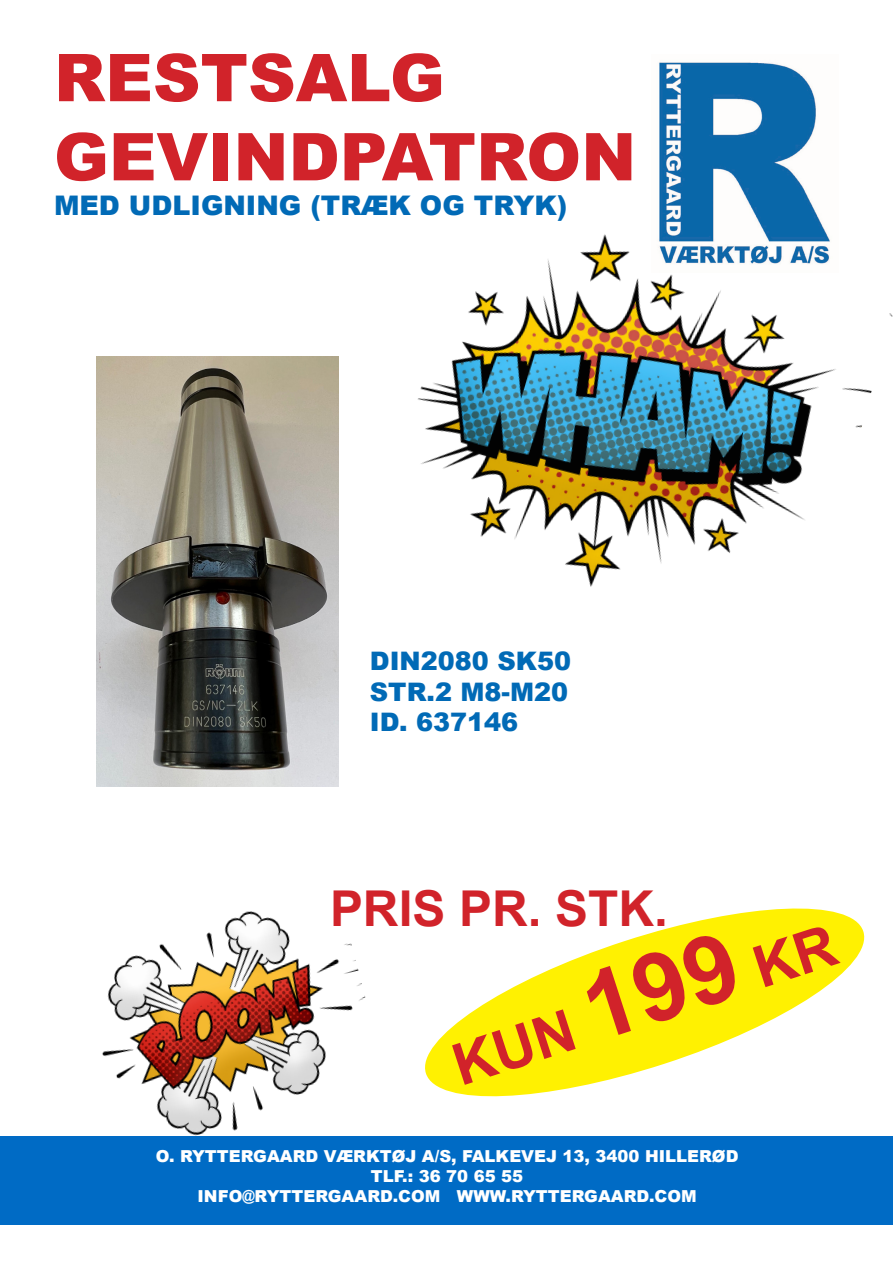
<style>
.page{position:relative;width:893px;height:1263px;background:#fff}
.page>*{position:absolute;margin:0;border:0;box-sizing:border-box;transform-origin:0 0}
.t1{font:900 66px "Arial";color:#d1232a}
.t2{font:700 57.9px "Arial";color:#d1232a}
.t3{font:700 49.5px "Arial";color:#d1232a}
.t4{font:900 27px "Arial";color:#016ab6}
.t5{font:900 25.5px/30.6px "Arial";color:#016ab6}
.t6{font:900 16.5px "Arial";color:#fff}
.s1{font-size:94.95px}
</style>
<div class="page">
<img style="left:96px;top:356px;width:242px;height:430px">
<img style="left:659px;top:62px;width:157px;height:114px">
<div style="left:0;top:1136px;width:893px;height:89px;background:#006bc5"></div>
<svg style="left:425px;top:908px;width:440px;height:189px;fill:#fff101"></svg>
<img style="left:417px;top:176px;width:476px;height:411px">
<img style="left:102px;top:911px;width:264px;height:225px">
<p class="t1" style="left:54px;top:30px;width:392px">RESTSALG</p>
<p class="t1" style="left:54px;top:109px;width:584px">GEVINDPATRON</p>
<p class="t4" style="left:54px;top:186px;width:515px">MED UDLIGNING (TRÆK OG TRYK)</p>
<p class="t5" style="left:370px;top:645px;width:203px">DIN2080 SK50<br>STR.2 M8-M20</p>
<p class="t5" style="left:370px;top:706px;width:150px">ID. 637146</p>
<p class="t3" style="left:330px;top:874px;width:339px">PRIS PR. STK.</p>
<p class="t2" style="left:442px;top:1028px;width:401px;rotate:-18deg">KUN <span class="s1">199</span> KR</p>
<p class="t6" style="left:156px;top:1144px;width:584px">O. RYTTERGAARD VÆRKTØJ A/S, FALKEVEJ 13, 3400 HILLERØD</p>
<p class="t6" style="left:371px;top:1164px;width:154px">TLF.: 36 70 65 55</p>
<p class="t6" style="left:198px;top:1184px;width:501px">INFO@RYTTERGAARD.COM WWW.RYTTERGAARD.COM</p>
</div>
